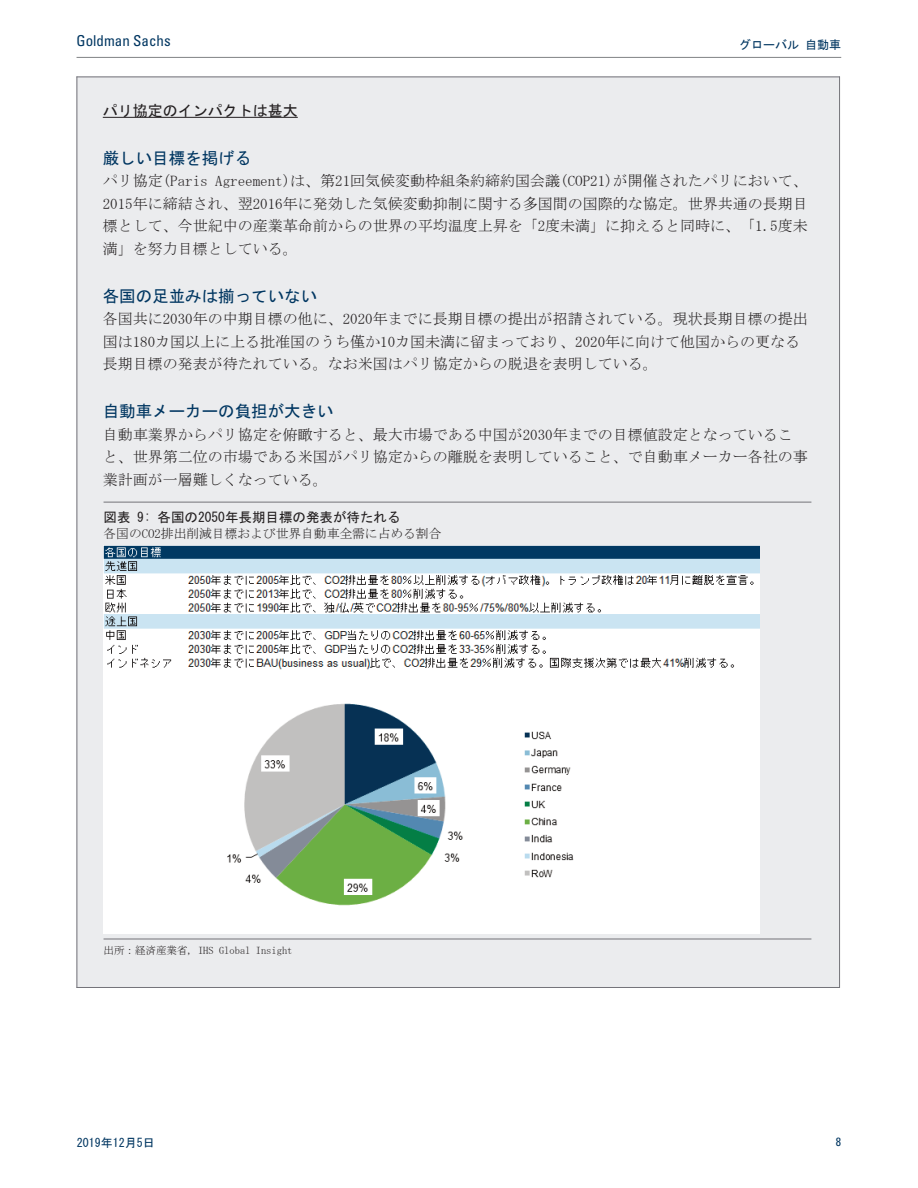
<style>
.page{position:relative;width:918px;height:1188px;background:#fff}
.page>*{position:absolute;margin:0;border:0;box-sizing:border-box;transform-origin:0 0}
.t1{font:16.5px "MS Gothic";color:#003661}
.t2{font:15px/22.5px "MS Mincho";color:#231f20}
.t3{font:15px "MS Gothic";color:#231f20}
.t4{font:condensed 15px "Univers LT Std";color:#003661}
.t5{font:13.5px "MS Gothic";color:#231f20}
.t6{font:12.75px "MS Mincho";color:#231f20}
.t7{font:12px "MS Gothic";color:#003661}
.t8{font:condensed 12px "Univers LT Std";color:#003661}
.t9{font:10.5px "MS Mincho";color:#231f20}
</style>
<div class="page">
<div style="left:77px;top:77px;width:763px;height:911px;background:#ebecee"></div>
<hr style="left:103px;top:117px;width:195px;height:1px;background:#231f20">
<hr style="left:104px;top:502px;width:707px;height:1px;background:#737378">
<img style="left:104px;top:546px;width:656px;height:388px">
<hr style="left:104px;top:939px;width:707px;height:1px;background:#737378">
<hr style="left:77px;top:77px;width:1px;height:911px;background:#74747a">
<hr style="left:839px;top:77px;width:1px;height:911px;background:#74747a">
<hr style="left:77px;top:77px;width:763px;height:1px;background:#74747a">
<hr style="left:77px;top:987px;width:763px;height:1px;background:#74747a">
<hr style="left:77px;top:57px;width:764px;height:1px;background:#808285">
<p class="t4" style="left:77px;top:32px;width:96px">Goldman Sachs</p>
<p class="t7" style="left:739px;top:39px;width:103px">グローバル自動車</p>
<p class="t3" style="left:103px;top:103px;width:196px">パリ協定のインパクトは甚大</p>
<p class="t1" style="left:103px;top:150px;width:150px">厳しい目標を掲げる</p>
<p class="t2" style="left:103px;top:170px;width:706px;text-align:justify">パリ協定(Paris Agreement)は、第21回気候変動枠組条約締約国会議(COP21)が開催されたパリにおいて、2015年に締結され、翌2016年に発効した気候変動抑制に関する多国間の国際的な協定。世界共通の長期目標として、今世紀中の産業革命前からの世界の平均温度上昇を「2度未満」に抑えると同時に、「1.5度未満」を努力目標としている。</p>
<p class="t1" style="left:103px;top:288px;width:216px">各国の足並みは揃っていない</p>
<p class="t2" style="left:103px;top:308px;width:706px">各国共に2030年の中期目標の他に、2020年までに長期目標の提出が招請されている。現状長期目標の提出国は180カ国以上に上る批准国のうち僅か10カ国未満に留まっており、2020年に向けて他国からの更なる長期目標の発表が待たれている。なお米国はパリ協定からの脱退を表明している。</p>
<p class="t1" style="left:103px;top:403px;width:232px">自動車メーカーの負担が大きい</p>
<p class="t2" style="left:103px;top:423px;width:706px">自動車業界からパリ協定を俯瞰すると、最大市場である中国が2030年までの目標値設定となっていること、世界第二位の市場である米国がパリ協定からの離脱を表明していること、で自動車メーカー各社の事業計画が一層難しくなっている。</p>
<p class="t5" style="left:104px;top:510px;width:298px">図表 9: 各国の2050年長期目標の発表が待たれる</p>
<p class="t6" style="left:104px;top:527px;width:339px">各国のCO2排出削減目標および世界自動車全需に占める割合</p>
<p class="t9" style="left:104px;top:945px;width:190px">出所：経済産業省, IHS Global Insight</p>
<p class="t7" style="left:77px;top:1137px;width:79px">2019年12月5日</p>
<p class="t8" style="left:836px;top:1135px;width:7px">8</p>
</div>
